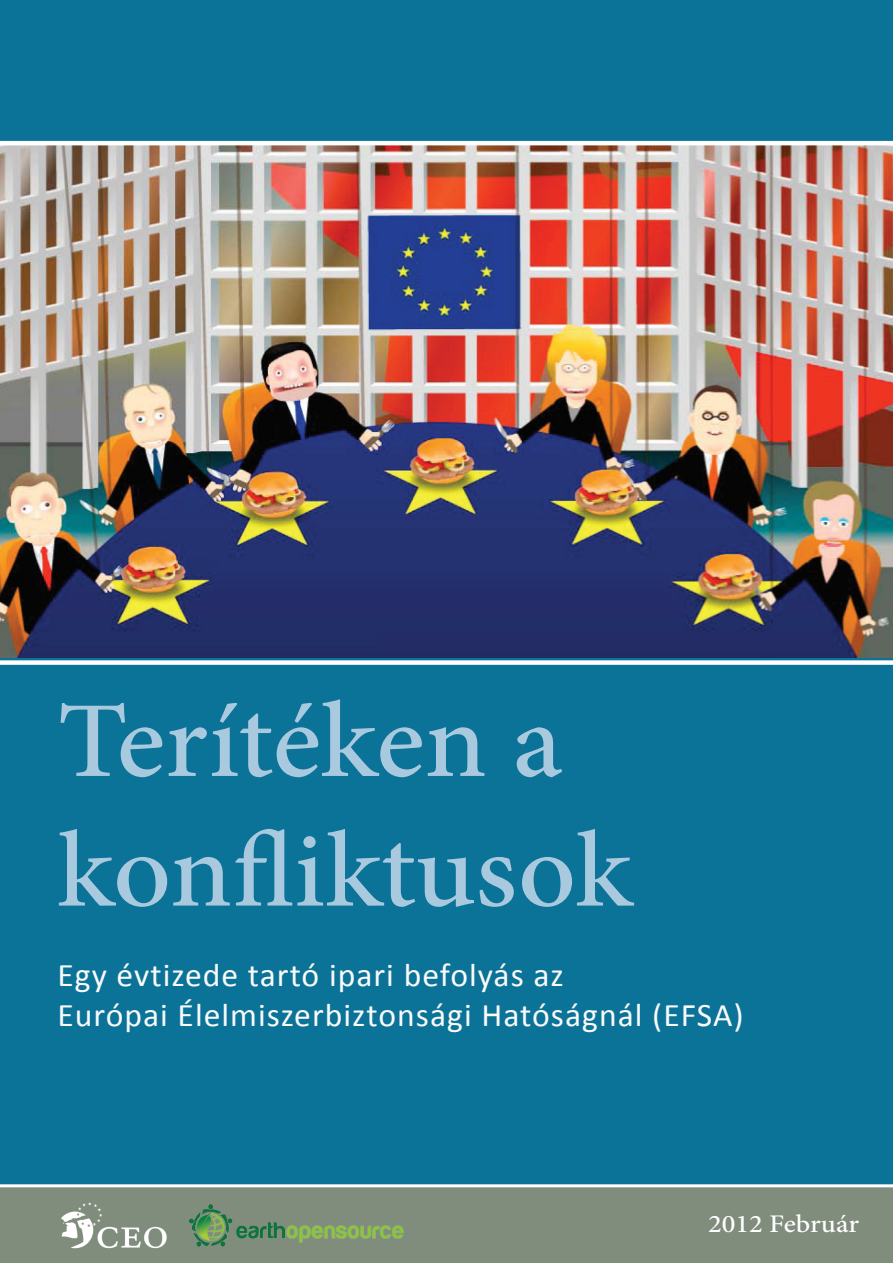
<style>
.page{position:relative;width:893px;height:1263px;background:#fff}
.page>*{position:absolute;margin:0;border:0;box-sizing:border-box;transform-origin:0 0}
.t1{font:500 108px/129.6px "Minion Pro";letter-spacing:-.005em;color:#a9cade;scale:1.05 1}
.t2{font:33px/40.5px "Calibri";letter-spacing:.03em;color:#f9fafa}
.t3{font:500 25.35px "Minion Pro";color:#fff;scale:1.12 1}
</style>
<div class="page">
<div style="left:0;top:0;width:893px;height:1199px;background:#0c7398"></div>
<div style="left:0;top:1184px;width:893px;height:79px;background:#808d7d"></div>
<img style="left:0;top:141px;width:893px;height:524px">
<img style="left:57px;top:1195px;width:114px;height:61px">
<img style="left:190px;top:1204px;width:213px;height:42px">
<h1 class="t1" style="left:57px;top:677px;width:549px">Terítéken a konfliktusok</h1>
<p class="t2" style="left:57px;top:955px;width:688px">Egy évtizede tartó ipari befolyás az<br>Európai Élelmiszerbiztonsági Hatóságnál (EFSA)</p>
<p class="t3" style="left:708px;top:1206px;width:137px">2012 Február</p>
</div>
